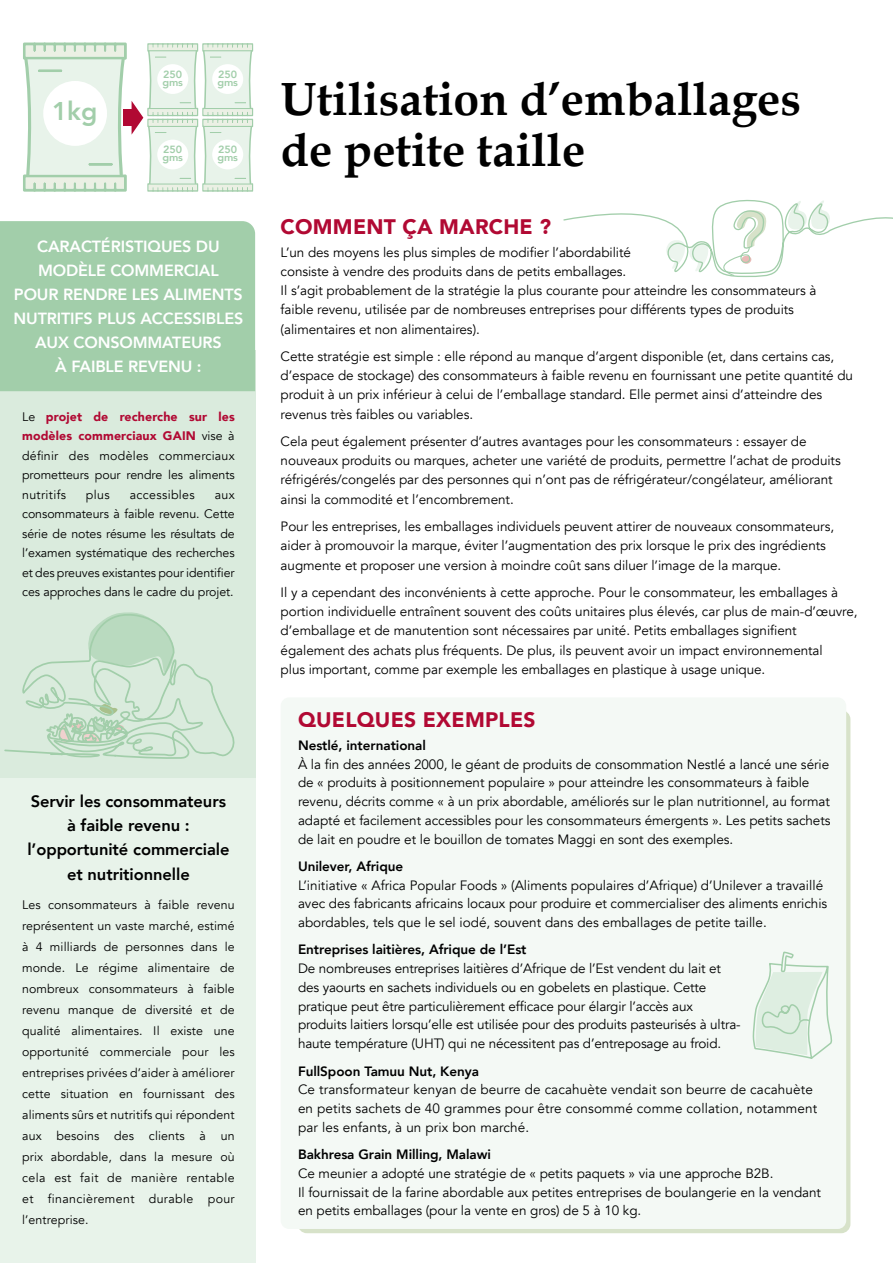
<style>
.page{position:relative;width:893px;height:1263px;background:#fff}
.page>*{position:absolute;margin:0;border:0;box-sizing:border-box;transform-origin:0 0}
.t1{font:700 46.5px/51px "Book Antiqua";color:#000}
.t2{font:800 25.65px "Avenir";color:#a2ceaa}
.t3{font:900 21px "Avenir";letter-spacing:.01em;color:#b10933}
.t4{font:800 16.5px/24px "Avenir";letter-spacing:-.005em;color:#000;text-align:center}
.t5{font:800 16.2px/24px "Avenir";letter-spacing:-.01em;color:#fff;text-align:center}
.t6{font:13.5px/19.2px "Avenir";letter-spacing:-.005em;color:#000}
.t7{font:800 13.5px "Avenir";letter-spacing:-.005em;color:#000}
.t8{font:12.3px/21px "Avenir";letter-spacing:-.005em;color:#000;text-align:justify}
.t9{font:12.3px "Avenir";letter-spacing:.03em;color:#000}
.t10{font:800 10.35px/7.8px "Avenir";letter-spacing:-.01em;color:#a2ceaa}
.s1{font-weight:900;color:#b10933}
</style>
<div class="page">
<div style="left:281px;top:697px;width:565px;height:532px;background:#f4f9f5;border-radius:9px"></div>
<svg style="left:563px;top:199px;width:330px;height:79px"></svg>
<svg style="left:23px;top:43px;width:230px;height:149px"></svg>
<div style="left:123px;top:109px;width:13px;height:17px;background:#b10933"></div>
<svg style="left:752px;top:952px;width:81px;height:107px"></svg>
<div style="left:0;top:351px;width:255px;height:912px;background:#daebdd"></div>
<div style="left:0;top:778px;width:255px;height:485px;background:#e8f3ea"></div>
<div style="left:0;top:221px;width:255px;height:170px;background:#a2ceaa"></div>
<svg style="left:4px;top:612px;width:231px;height:147px"></svg>
<h2 class="t2" style="left:52px;top:91px;width:47px">1kg</h2>
<p class="t10" style="left:162px;top:70px;width:22px">250 gms</p>
<p class="t10" style="left:162px;top:146px;width:22px">250 gms</p>
<p class="t10" style="left:217px;top:70px;width:22px">250 gms</p>
<p class="t10" style="left:217px;top:146px;width:22px">250 gms</p>
<p class="t5" style="left:14px;top:235px;width:231px">CARACTÉRISTIQUES DU<br>MODÈLE COMMERCIAL<br>POUR RENDRE LES ALIMENTS<br>NUTRITIFS PLUS ACCESSIBLES<br>AUX CONSOMMATEURS<br>À FAIBLE REVENU :</p>
<p class="t8" style="left:22px;top:407px;width:214px;line-height:19.5px">Le <span class="s1">projet de recherche sur les modèles commerciaux GAIN</span> vise à définir des modèles commerciaux prometteurs pour rendre les aliments nutritifs</p>
<p class="t8" style="left:86px;top:484px;width:25px">plus</p>
<p class="t9" style="left:130px;top:487px;width:67px">accessibles</p>
<p class="t8" style="left:22px;top:485px;width:214px;line-height:19.5px;text-indent:193px">aux consommateurs à faible revenu. Cette série de notes résume les résultats de l’examen systématique des recherches et des preuves existantes pour identifier ces approches dans le cadre du projet.</p>
<p class="t4" style="left:27px;top:790px;width:204px">Servir les consommateurs à faible revenu : l’opportunité commerciale et nutritionnelle</p>
<p class="t8" style="left:22px;top:894px;width:214px">Les consommateurs à faible revenu représentent un vaste marché, estimé à 4 milliards de personnes dans le monde. Le régime alimentaire de nombreux consommateurs à faible revenu manque de diversité et de qualité alimentaires. Il existe une opportunité commerciale pour les entreprises privées d’aider à améliorer cette situation en fournissant des aliments sûrs et nutritifs qui répondent aux besoins des clients à un prix abordable, dans la mesure où cela est fait de manière rentable et financièrement durable pour l’entreprise.</p>
<h1 class="t1" style="left:281px;top:74px;width:522px">Utilisation d’emballages de petite taille</h1>
<h3 class="t3" style="left:281px;top:208px;width:272px">COMMENT ÇA MARCHE ?</h3>
<p class="t6" style="left:281px;top:243px;width:537px">L’un des moyens les plus simples de modifier l’abordabilité<br>consiste à vendre des produits dans de petits emballages.<br>Il s’agit probablement de la stratégie la plus courante pour atteindre les consommateurs à faible revenu, utilisée par de nombreuses entreprises pour différents types de produits (alimentaires et non alimentaires).</p>
<p class="t6" style="left:281px;top:347px;width:574px">Cette stratégie est simple : elle répond au manque d’argent disponible (et, dans certains cas, d’espace de stockage) des consommateurs à faible revenu en fournissant une petite quantité du produit à un prix inférieur à celui de l’emballage standard. Elle permet ainsi d’atteindre des revenus très faibles ou variables.</p>
<p class="t6" style="left:281px;top:432px;width:562px">Cela peut également présenter d’autres avantages pour les consommateurs : essayer de nouveaux produits ou marques, acheter une variété de produits, permettre l’achat de produits réfrigérés/congelés par des personnes qui n’ont pas de réfrigérateur/congélateur, améliorant ainsi la commodité et l’encombrement.</p>
<p class="t6" style="left:281px;top:517px;width:555px">Pour les entreprises, les emballages individuels peuvent attirer de nouveaux consommateurs, aider à promouvoir la marque, éviter l’augmentation des prix lorsque le prix des ingrédients augmente et proposer une version à moindre coût sans diluer l’image de la marque.</p>
<p class="t6" style="left:281px;top:583px;width:578px">Il y a cependant des inconvénients à cette approche. Pour le consommateur, les emballages à portion individuelle entraînent souvent des coûts unitaires plus élevés, car plus de main-d’œuvre, d’emballage et de manutention sont nécessaires par unité. Petits emballages signifient également des achats plus fréquents. De plus, ils peuvent avoir un impact environnemental<br>plus important, comme par exemple les emballages en plastique à usage unique.</p>
<h3 class="t3" style="left:298px;top:702px;width:239px">QUELQUES EXEMPLES</h3>
<p class="t7" style="left:298px;top:735px;width:129px">Nestlé, international</p>
<p class="t6" style="left:298px;top:755px;width:534px;line-height:18.8px">À la fin des années 2000, le géant de produits de consommation Nestlé a lancé une série de « produits à positionnement populaire » pour atteindre les consommateurs à faible revenu, décrits comme « à un prix abordable, améliorés sur le plan nutritionnel, au format adapté et facilement accessibles pour les consommateurs émergents ». Les petits sachets de lait en poudre et le bouillon de tomates Maggi en sont des exemples.</p>
<p class="t7" style="left:298px;top:856px;width:107px">Unilever, Afrique</p>
<p class="t6" style="left:298px;top:876px;width:531px;line-height:18.8px">L’initiative « Africa Popular Foods » (Aliments populaires d’Afrique) d’Unilever a travaillé avec des fabricants africains locaux pour produire et commercialiser des aliments enrichis abordables, tels que le sel iodé, souvent dans des emballages de petite taille.</p>
<p class="t7" style="left:298px;top:939px;width:230px">Entreprises laitières, Afrique de l’Est</p>
<p class="t6" style="left:298px;top:959px;width:444px;line-height:18.8px">De nombreuses entreprises laitières d’Afrique de l’Est vendent du lait et des yaourts en sachets individuels ou en gobelets en plastique. Cette pratique peut être particulièrement efficace pour élargir l’accès aux produits laitiers lorsqu’elle est utilisée pour des produits pasteurisés à ultra&shy;haute température (UHT) qui ne nécessitent pas d’entreposage au froid.</p>
<p class="t7" style="left:298px;top:1060px;width:182px">FullSpoon Tamuu Nut, Kenya</p>
<p class="t6" style="left:298px;top:1080px;width:521px;line-height:18.8px">Ce transformateur kenyan de beurre de cacahuète vendait son beurre de cacahuète en petits sachets de 40 grammes pour être consommé comme collation, notamment par les enfants, à un prix bon marché.</p>
<p class="t7" style="left:298px;top:1144px;width:194px">Bakhresa Grain Milling, Malawi</p>
<p class="t6" style="left:298px;top:1164px;width:525px;line-height:18.8px">Ce meunier a adopté une stratégie de « petits paquets » via une approche B2B.<br>Il fournissait de la farine abordable aux petites entreprises de boulangerie en la vendant en petits emballages (pour la vente en gros) de 5 à 10 kg.</p>
</div>
